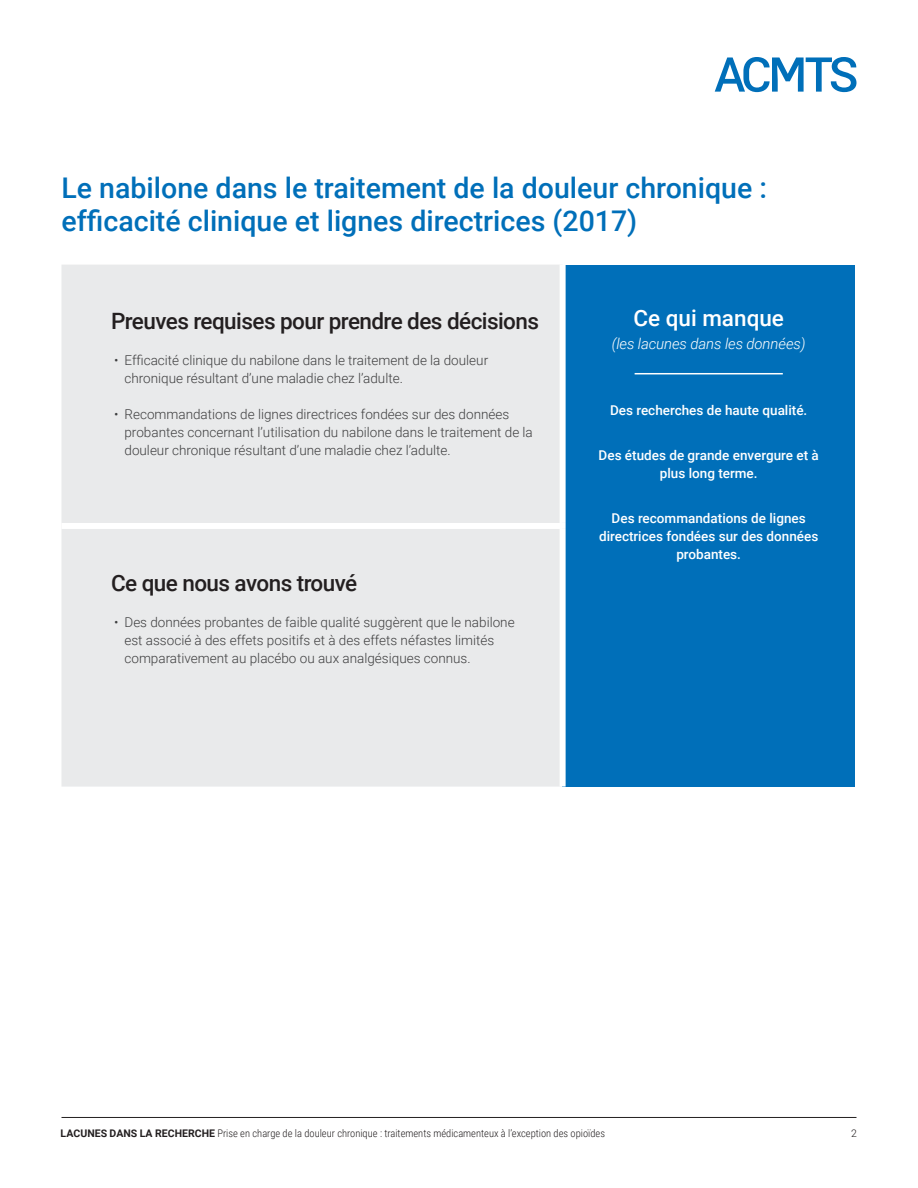
<style>
.page{position:relative;width:918px;height:1188px;background:#fff}
.page>*{position:absolute;margin:0;border:0;box-sizing:border-box;transform-origin:0 0}
.Paragraph_Style_1{font:500 28.5px/33px "Roboto";color:#006fb9}
.t1{font:500 22.5px "Roboto";letter-spacing:-.025em;color:#231f20}
.Evidence_Gaps{font:500 22.5px "Roboto";color:#fff}
.t2{font:italic 300 15px "Roboto";letter-spacing:-.01em;color:#fff}
.t3{font:300 13.5px/18px "Roboto";color:#3e3e3f}
.t4{font:500 13.5px/18px "Roboto";color:#fff;text-align:center}
.t5{font:300 10.5px "Roboto Condensed";color:#231f20}
.t6{font:300 10.5px "Roboto";color:#231f20}
.s1{font-family:"Roboto";font-weight:700}
</style>
<div class="page">
<hr style="left:62px;top:1117px;width:794px;height:1px;background:#231f20">
<div style="left:62px;top:265px;width:498px;height:522px;background:#e9eaeb"></div>
<div style="left:563px;top:265px;width:292px;height:522px;background:#006fb9"></div>
<div style="left:62px;top:523px;width:504px;height:6px;background:#fff"></div>
<div style="left:560px;top:265px;width:6px;height:258px;background:#fff"></div>
<div style="left:560px;top:529px;width:6px;height:258px;background:#fff"></div>
<hr style="left:635px;top:373px;width:148px;height:1px;background:#fff">
<svg style="left:715px;top:57px;width:141px;height:35px"></svg>
<p class="Paragraph_Style_1" style="left:62px;top:171px;width:707px">Le nabilone dans le traitement de la douleur chronique : efficacité clinique et lignes directrices (2017)</p>
<h1 class="t1" style="left:111px;top:306px;width:430px">Preuves requises pour prendre des décisions</h1>
<p class="t3" style="left:124px;top:351px;width:365px;text-indent:-10px">• Efficacité clinique du nabilone dans le traitement de la douleur chronique résultant d’une maladie chez l’adulte.</p>
<p class="t3" style="left:124px;top:405px;width:410px;text-indent:-10px">• Recommandations de lignes directrices fondées sur des données probantes concernant l’utilisation du nabilone dans le traitement de la douleur chronique résultant d’une maladie chez l’adulte.</p>
<h1 class="t1" style="left:111px;top:567px;width:248px">Ce que nous avons trouvé</h1>
<p class="t3" style="left:124px;top:613px;width:392px;text-indent:-10px">• Des données probantes de faible qualité suggèrent que le nabilone est associé à des effets positifs et à des effets néfastes limités comparativement au placébo ou aux analgésiques connus.</p>
<p class="Evidence_Gaps" style="left:633px;top:303px;width:152px">Ce qui manque</p>
<p class="t2" style="left:612px;top:333px;width:195px">(les lacunes dans les données)</p>
<p class="t4" style="left:610px;top:401px;width:199px">Des recherches de haute qualité.</p>
<p class="t4" style="left:599px;top:446px;width:222px">Des études de grande envergure et à plus long terme.</p>
<p class="t4" style="left:599px;top:509px;width:221px">Des recommandations de lignes directrices fondées sur des données probantes.</p>
<p class="t5" style="left:61px;top:1126px;width:546px"><span class="s1">LACUNES DANS LA RECHERCHE</span> Prise en charge de la douleur chronique : traitements médicamenteux à l’exception des opioïdes</p>
<p class="t6" style="left:851px;top:1126px;width:7px">2</p>
</div>
